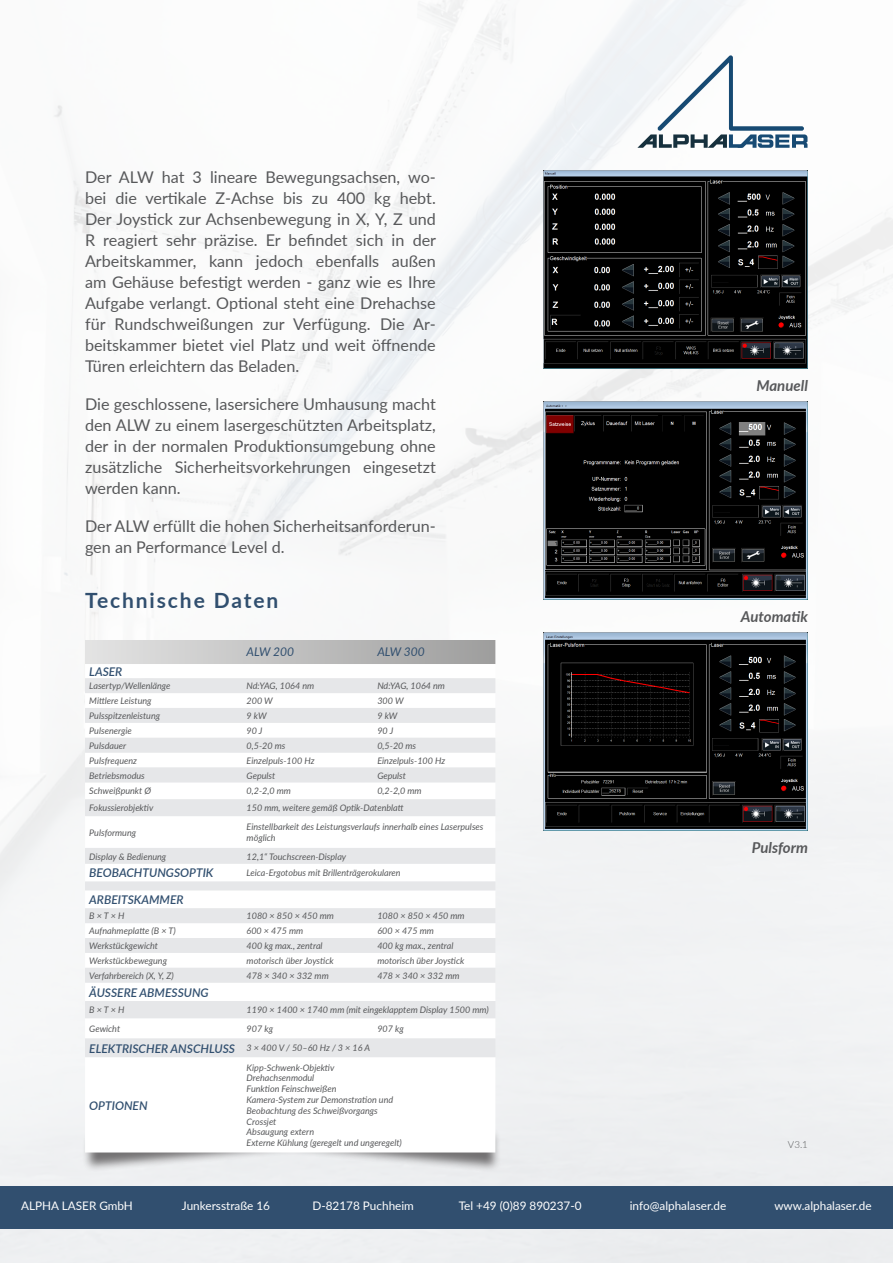
<style>
.page{position:relative;width:893px;height:1263px;background:#fff}
.page>*{position:absolute;margin:0;border:0;box-sizing:border-box;transform-origin:0 0}
.t1{font:700 21px "Lato";letter-spacing:.09em;color:#314f6f}
.t2{font:16.2px/21px "Lato";color:#57585a;text-align:justify}
.t3{font:italic 700 15px "Lato";color:#57585a}
.t4{font:italic 600 12px "Lato";color:#314f6f}
.t5{font:italic 12px "Lato";color:#314f6f}
.t6{font:11.7px "Lato";color:#fff}
.t7{font:300 9.75px "Lato";color:#57585a}
.t8{font:italic 9px/10.8px "Lato";color:#57585a}
.s1{font-weight:400;font-size:9px;color:#57585a}
</style>
<div class="page">
<img style="left:0;top:0;width:893px;height:1263px">
<div style="left:82px;top:1126px;width:419px;height:46px;background:#231f20;opacity:.6"></div>
<svg style="left:85px;top:640px;width:410px;height:24px;background:#c0c0c0"></svg>
<svg style="left:85px;top:664px;width:410px;height:488px"></svg>
<svg style="left:85px;top:678px;width:410px;height:379px"></svg>
<div style="left:0;top:1186px;width:893px;height:42px;background:#314f6f"></div>
<svg style="left:637px;top:55px;width:170px;height:93px"></svg>
<img style="left:543px;top:170px;width:265px;height:199px">
<img style="left:543px;top:401px;width:265px;height:199px">
<img style="left:543px;top:632px;width:265px;height:199px">
<p class="t2" style="left:85px;top:166px;width:353px">Der ALW hat 3 lineare Bewegungsachsen, wo&shy;bei die vertikale Z-Achse bis zu 400 kg hebt.<br>Der Joystick zur Achsenbewegung in X, Y, Z und R reagiert sehr präzise. Er befindet sich in der Arbeitskammer, kann jedoch ebenfalls außen am Gehäuse befestigt werden - ganz wie es Ihre Aufgabe verlangt. Optional steht eine Drehachse für Rundschweißungen zur Verfügung. Die Ar&shy;beitskammer bietet viel Platz und weit öffnende Türen erleichtern das Beladen.</p>
<h2 class="t2" style="left:85px;top:393px;width:352px">Die geschlossene, lasersichere Umhausung macht den ALW zu einem lasergeschützten Arbeitsplatz, der in der normalen Produktionsumgebung ohne zusätzliche Sicherheitsvorkehrungen eingesetzt werden kann.</h2>
<h2 class="t2" style="left:85px;top:515px;width:352px">Der ALW erfüllt die hohen Sicherheitsanforderun&shy;gen an Performance Level d.</h2>
<h1 class="t1" style="left:85px;top:585px;width:195px">Technische Daten</h1>
<h3 class="t5" style="left:247px;top:643px;width:49px">ALW 200</h3>
<h3 class="t5" style="left:377px;top:643px;width:49px">ALW 300</h3>
<h3 class="t4" style="left:89px;top:663px;width:35px">LASER</h3>
<p class="t8" style="left:89px;top:680px;width:83px">Lasertyp/Wellenlänge</p>
<p class="t8" style="left:247px;top:680px;width:69px">Nd:YAG, 1064 nm</p>
<p class="t8" style="left:377px;top:680px;width:69px">Nd:YAG, 1064 nm</p>
<p class="t8" style="left:89px;top:695px;width:64px">Mittlere Leistung</p>
<p class="t8" style="left:247px;top:695px;width:28px">200 W</p>
<p class="t8" style="left:377px;top:695px;width:28px">300 W</p>
<p class="t8" style="left:89px;top:710px;width:72px">Pulsspitzenleistung</p>
<p class="t8" style="left:247px;top:710px;width:22px">9 kW</p>
<p class="t8" style="left:377px;top:710px;width:22px">9 kW</p>
<p class="t8" style="left:89px;top:725px;width:44px">Pulsenergie</p>
<p class="t8" style="left:247px;top:725px;width:17px">90 J</p>
<p class="t8" style="left:377px;top:725px;width:17px">90 J</p>
<p class="t8" style="left:89px;top:740px;width:38px">Pulsdauer</p>
<p class="t8" style="left:247px;top:740px;width:40px">0,5-20 ms</p>
<p class="t8" style="left:377px;top:740px;width:40px">0,5-20 ms</p>
<p class="t8" style="left:89px;top:755px;width:49px">Pulsfrequenz</p>
<p class="t8" style="left:247px;top:755px;width:69px">Einzelpuls-100 Hz</p>
<p class="t8" style="left:377px;top:755px;width:69px">Einzelpuls-100 Hz</p>
<p class="t8" style="left:89px;top:769px;width:57px">Betriebsmodus</p>
<p class="t8" style="left:247px;top:769px;width:30px">Gepulst</p>
<p class="t8" style="left:377px;top:769px;width:30px">Gepulst</p>
<p class="t8" style="left:89px;top:785px;width:63px">Schweißpunkt Ø</p>
<p class="t8" style="left:247px;top:785px;width:46px">0,2-2,0 mm</p>
<p class="t8" style="left:377px;top:785px;width:46px">0,2-2,0 mm</p>
<p class="t8" style="left:89px;top:802px;width:66px">Fokussierobjektiv</p>
<p class="t8" style="left:247px;top:802px;width:159px">150 mm, weitere gemäß Optik-Datenblatt</p>
<p class="t8" style="left:89px;top:827px;width:48px">Pulsformung</p>
<p class="t8" style="left:247px;top:821px;width:238px">Einstellbarkeit des Leistungsverlaufs innerhalb eines Laserpulses möglich</p>
<p class="t8" style="left:89px;top:850px;width:79px">Display &amp; Bedienung</p>
<p class="t8" style="left:247px;top:850px;width:101px">12,1“ Touchscreen-Display</p>
<h3 class="t4" style="left:89px;top:864px;width:126px">BEOBACHTUNGSOPTIK</h3>
<p class="t8" style="left:247px;top:867px;width:156px">Leica-Ergotobus mit Brillenträgerokularen</p>
<h3 class="t4" style="left:89px;top:891px;width:96px">ARBEITSKAMMER</h3>
<p class="t8" style="left:89px;top:910px;width:37px">B × T × H</p>
<p class="t8" style="left:247px;top:910px;width:89px">1080 × 850 × 450 mm</p>
<p class="t8" style="left:377px;top:910px;width:89px">1080 × 850 × 450 mm</p>
<p class="t8" style="left:89px;top:925px;width:88px">Aufnahmeplatte (B × T)</p>
<p class="t8" style="left:247px;top:925px;width:58px">600 × 475 mm</p>
<p class="t8" style="left:377px;top:925px;width:58px">600 × 475 mm</p>
<p class="t8" style="left:89px;top:940px;width:70px">Werkstückgewicht</p>
<p class="t8" style="left:247px;top:940px;width:77px">400 kg max., zentral</p>
<p class="t8" style="left:377px;top:940px;width:77px">400 kg max., zentral</p>
<p class="t8" style="left:89px;top:955px;width:79px">Werkstückbewegung</p>
<p class="t8" style="left:247px;top:955px;width:89px">motorisch über Joystick</p>
<p class="t8" style="left:377px;top:955px;width:89px">motorisch über Joystick</p>
<p class="t8" style="left:89px;top:970px;width:86px">Verfahrbereich (X, Y, Z)</p>
<p class="t8" style="left:247px;top:970px;width:84px">478 × 340 × 332 mm</p>
<p class="t8" style="left:377px;top:970px;width:84px">478 × 340 × 332 mm</p>
<h3 class="t4" style="left:89px;top:983px;width:121px">ÄUSSERE ABMESSUNG</h3>
<p class="t8" style="left:89px;top:1004px;width:37px">B × T × H</p>
<p class="t8" style="left:247px;top:1004px;width:244px">1190 × 1400 × 1740 mm (mit eingeklapptem Display 1500 mm)</p>
<p class="t8" style="left:89px;top:1023px;width:32px">Gewicht</p>
<p class="t8" style="left:247px;top:1023px;width:28px">907 kg</p>
<p class="t8" style="left:377px;top:1023px;width:28px">907 kg</p>
<h3 class="t4" style="left:89px;top:1039px;width:282px">ELEKTRISCHER ANSCHLUSS <span class="s1">3 × 400 V / 50–60 Hz / 3 × 16 A</span></h3>
<h3 class="t4" style="left:89px;top:1096px;width:60px">OPTIONEN</h3>
<p class="t8" style="left:247px;top:1061px;width:157px">Kipp-Schwenk-Objektiv<br>Drehachsenmodul<br>Funktion Feinschweißen<br>Kamera-System zur Demonstration und<br>Beobachtung des Schweißvorgangs<br>Crossjet<br>Absaugung extern<br>Externe Kühlung (geregelt und ungeregelt)</p>
<h3 class="t3" style="left:756px;top:374px;width:53px">Manuell</h3>
<h3 class="t3" style="left:741px;top:606px;width:69px">Automatik</h3>
<h3 class="t3" style="left:752px;top:837px;width:58px">Pulsform</h3>
<p class="t7" style="left:788px;top:1138px;width:21px">V3.1</p>
<p class="t6" style="left:21px;top:1197px;width:113px">ALPHA LASER GmbH</p>
<p class="t6" style="left:182px;top:1197px;width:90px">Junkersstraße 16</p>
<p class="t6" style="left:313px;top:1197px;width:103px">D-82178 Puchheim</p>
<p class="t6" style="left:459px;top:1197px;width:124px">Tel +49 (0)89 890237-0</p>
<p class="t6" style="left:630px;top:1197px;width:98px">info@alphalaser.de</p>
<p class="t6" style="left:774px;top:1197px;width:99px">www.alphalaser.de</p>
</div>
